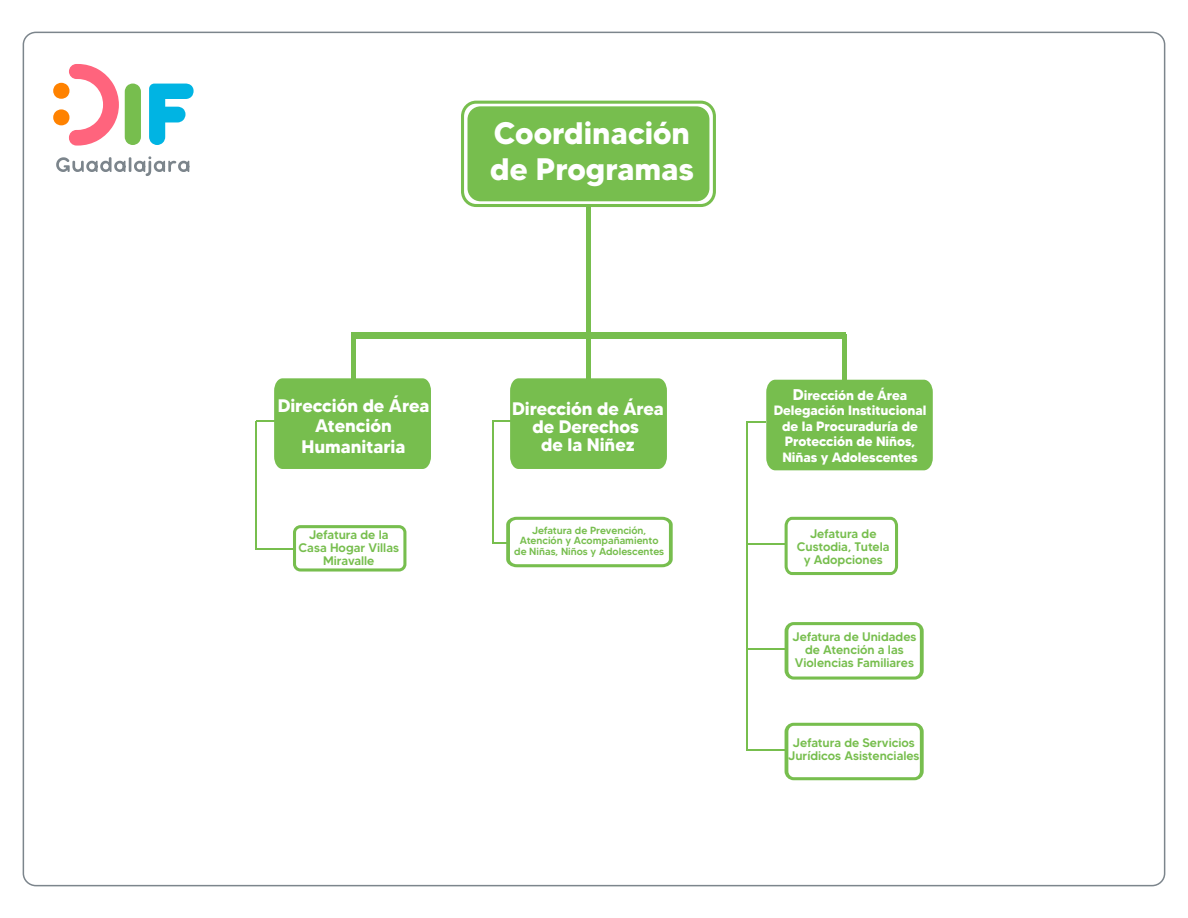
<style>
.page{position:relative;width:1188px;height:918px;background:#fff}
.page>*{position:absolute;margin:0;border:0;box-sizing:border-box;transform-origin:0 0}
.t1{font:700 31.05px/36.3px "MADETOMMY";color:#fff}
.t2{font:700 18.15px/20.7px "MADETOMMY";letter-spacing:-.005em;color:#fff;text-align:center}
.t3{font:700 13.5px/15.5px "MADETOMMY";letter-spacing:-.005em;color:#fff;text-align:center}
.t4{font:500 12.45px/12.9px "MADETOMMY";color:#77be4e;text-align:center}
.t5{font:500 10.35px/10.4px "MADETOMMY";color:#77be4e;text-align:center}
.s1{font-size:15.6px}
</style>
<div class="page">
<svg style="left:56px;top:156px;width:133px;height:20px"></svg>
<svg style="left:125px;top:84px;width:16px;height:61px"></svg>
<svg style="left:53px;top:64px;width:66px;height:82px"></svg>
<svg style="left:149px;top:84px;width:45px;height:61px"></svg>
<div style="left:351px;top:332px;width:5px;height:77px;background:#77be4e"></div>
<hr style="left:586px;top:332px;width:4px;height:77px;background:#77be4e">
<div style="left:842px;top:334px;width:5px;height:76px;background:#77be4e"></div>
<svg style="left:461px;top:101px;width:255px;height:106px;background:#82c35c"></svg>
<svg style="left:293px;top:525px;width:113px;height:47px"></svg>
<svg style="left:785px;top:622px;width:139px;height:58px"></svg>
<svg style="left:785px;top:723px;width:139px;height:57px"></svg>
<svg style="left:785px;top:517px;width:113px;height:58px"></svg>
<div style="left:586px;top:206px;width:5px;height:127px;background:#77be4e"></div>
<div style="left:351px;top:332px;width:495px;height:6px;background:#77be4e"></div>
<div style="left:766px;top:380px;width:167px;height:90px;background:#77be4e"></div>
<hr style="left:255px;top:421px;width:2px;height:128px;background:#77be4e">
<svg style="left:256px;top:378px;width:175px;height:91px;background:#85c460"></svg>
<hr style="left:257px;top:548px;width:38px;height:1px;background:#77be4e">
<hr style="left:492px;top:421px;width:2px;height:122px;background:#77be4e">
<svg style="left:493px;top:378px;width:174px;height:91px;background:#84c45f"></svg>
<svg style="left:492px;top:517px;width:181px;height:50px"></svg>
<hr style="left:746px;top:423px;width:2px;height:328px;background:#77be4e">
<hr style="left:746px;top:421px;width:20px;height:2px;background:#77be4e">
<hr style="left:747px;top:543px;width:38px;height:2px;background:#77be4e">
<hr style="left:748px;top:648px;width:37px;height:2px;background:#77be4e">
<hr style="left:747px;top:749px;width:39px;height:2px;background:#77be4e">
<h1 class="t1" style="left:490px;top:114px;width:205px">Coordinación de Programas</h1>
<h2 class="t2" style="left:278px;top:395px;width:153px">Dirección de Área<br>Atención<br>Humanitaria</h2>
<h2 class="t2" style="left:512px;top:399px;width:153px;line-height:18.1px">Dirección de Área de Derechos<br>de la Niñez</h2>
<p class="t3" style="left:774px;top:387px;width:154px"><span class="s1">D</span>irección de Área<br>Delegación Institucional de la Procuraduría de<br>Protección de Niños,<br>Niñas y Adolescentes</p>
<p class="t5" style="left:514px;top:525px;width:152px">Jefatura de Prevención,<br>Atención y Acompañamiento de Niñas, Niños y Adolescentes</p>
<p class="t4" style="left:299px;top:528px;width:102px">Jefatura de la<br>Casa Hogar Villas<br>Miravalle</p>
<p class="t4" style="left:797px;top:527px;width:94px">Jefatura de<br>Custodia, Tutela y Adopciones</p>
<p class="t4" style="left:792px;top:630px;width:125px">Jefatura de Unidades de Atención a las<br>Violencias Familiares</p>
<p class="t4" style="left:788px;top:736px;width:133px">Jefatura de Servicios<br>Jurídicos Asistenciales</p>
</div>
